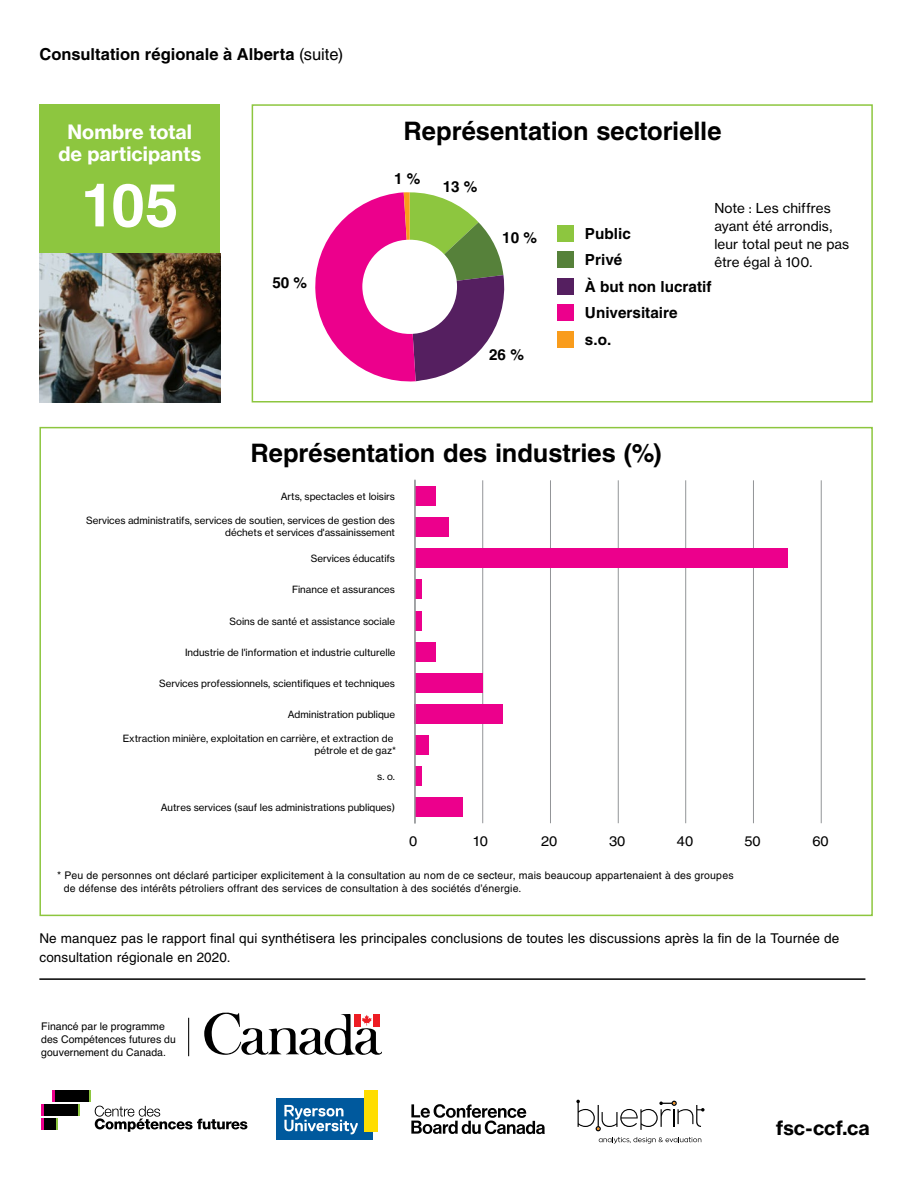
<style>
.page{position:relative;width:918px;height:1188px;background:#fff}
.page>*{position:absolute;margin:0;border:0;box-sizing:border-box;transform-origin:0 0}
.t1{font:700 60px "Helvetica LT Std";color:#fff}
.t2{font:700 25.5px "Helvetica LT Std";color:#000}
.t3{font:19.5px/22.5px "N Haas Grotesk TX Pro 75 Bd";letter-spacing:.005em;color:#fff;text-align:center}
.t4{font:19.5px "N Haas Grotesk TX Pro 75 Bd";letter-spacing:-.005em;color:#000}
.t5{font:700 16.5px "Helvetica LT Std";color:#000}
.t6{font:700 15.3px/26.5px "Helvetica LT Std";color:#000}
.t7{font:13.95px "Helvetica LT Std";color:#000;scale:1.06 1}
.t8{font:13.5px/19.5px "Helvetica LT Std";letter-spacing:.01em;color:#000}
.t9{font:13.5px/18px "N Haas Grotesk TX Pro 55 Rg";letter-spacing:.01em;color:#000}
.t10{font:10.5px/12.6px "Helvetica LT Std";letter-spacing:.015em;color:#000}
.t11{font:10.5px/12.6px "Helvetica";color:#000}
.t12{font:9.9px/11.9px "N Haas Grotesk TX Pro";color:#000;text-align:right}
.s1{font-weight:400}
</style>
<div class="page">
<svg style="left:576px;top:1100px;width:129px;height:31px"></svg>
<svg style="left:599px;top:1137px;width:102px;height:6px"></svg>
<svg style="left:411px;top:1104px;width:134px;height:30px"></svg>
<div style="left:276px;top:1098px;width:97px;height:41px;background:#00599d"></div>
<div style="left:364px;top:1090px;width:14px;height:41px;background:#fd0"></div>
<svg style="left:284px;top:1105px;width:74px;height:29px"></svg>
<svg style="left:204px;top:1013px;width:178px;height:42px"></svg>
<hr style="left:188px;top:1018px;width:1px;height:38px;background:#000">
<svg style="left:52px;top:1090px;width:3px;height:11px"></svg>
<div style="left:55px;top:1090px;width:33px;height:11px;background:#000"></div>
<svg style="left:77px;top:1104px;width:3px;height:11px"></svg>
<div style="left:44px;top:1104px;width:33px;height:11px;background:#000"></div>
<svg style="left:41px;top:1104px;width:3px;height:25px"></svg>
<svg style="left:55px;top:1118px;width:3px;height:11px"></svg>
<div style="left:44px;top:1118px;width:11px;height:11px;background:#000"></div>
<svg style="left:88px;top:1090px;width:159px;height:42px"></svg>
<hr style="left:39px;top:978px;width:826px;height:2px;background:#000">
<div style="left:252px;top:104px;width:621px;height:299px;border:2px solid #8dc63f"></div>
<div style="left:39px;top:104px;width:181px;height:149px;background:#8dc63f"></div>
<svg style="left:315px;top:192px;width:190px;height:189px"></svg>
<div style="left:362px;top:240px;width:95px;height:94px;background:#fff;border-radius:50%"></div>
<div style="left:557px;top:225px;width:17px;height:17px;background:#8dc63f"></div>
<div style="left:557px;top:252px;width:17px;height:16px;background:#56813a"></div>
<div style="left:557px;top:278px;width:17px;height:17px;background:#551f60"></div>
<div style="left:557px;top:304px;width:17px;height:17px;background:#ec008c"></div>
<div style="left:557px;top:332px;width:17px;height:16px;background:#f99c1c"></div>
<img style="left:39px;top:253px;width:181px;height:150px">
<hr style="left:821px;top:480px;width:1px;height:343px;background:#939598">
<hr style="left:753px;top:480px;width:1px;height:343px;background:#939598">
<hr style="left:685px;top:480px;width:1px;height:343px;background:#939598">
<hr style="left:618px;top:480px;width:1px;height:343px;background:#939598">
<hr style="left:550px;top:480px;width:1px;height:343px;background:#939598">
<hr style="left:482px;top:480px;width:1px;height:343px;background:#939598">
<div style="left:415px;top:486px;width:20px;height:20px;background:#ec008c"></div>
<div style="left:415px;top:517px;width:34px;height:20px;background:#ec008c"></div>
<div style="left:415px;top:548px;width:373px;height:20px;background:#ec008c"></div>
<div style="left:415px;top:580px;width:7px;height:19px;background:#ec008c"></div>
<div style="left:415px;top:611px;width:7px;height:19px;background:#ec008c"></div>
<div style="left:415px;top:642px;width:20px;height:19px;background:#ec008c"></div>
<div style="left:415px;top:673px;width:68px;height:19px;background:#ec008c"></div>
<div style="left:415px;top:704px;width:88px;height:20px;background:#ec008c"></div>
<div style="left:415px;top:735px;width:13px;height:20px;background:#ec008c"></div>
<div style="left:415px;top:766px;width:7px;height:20px;background:#ec008c"></div>
<div style="left:415px;top:798px;width:47px;height:19px;background:#ec008c"></div>
<hr style="left:414px;top:480px;width:2px;height:344px;background:#939598">
<h3 class="t5" style="left:39px;top:44px;width:305px">Consultation régionale à Alberta <span class="s1">(suite)</span></h3>
<h3 class="t3" style="left:58px;top:120px;width:144px">Nombre total de participants</h3>
<h1 class="t1" style="left:81px;top:169px;width:99px">105</h1>
<h3 class="t6" style="left:272px;top:269px;width:36px">50 %</h3>
<h2 class="t2" style="left:404px;top:115px;width:320px">Représentation sectorielle</h2>
<h3 class="t6" style="left:443px;top:173px;width:36px">13 %</h3>
<h3 class="t6" style="left:502px;top:224px;width:36px">10 %</h3>
<h3 class="t6" style="left:394px;top:165px;width:28px">1 %</h3>
<h3 class="t9" style="left:714px;top:199px;width:136px">Note : Les chiffres ayant été arrondis, leur total peut ne pas être égal à 100.</h3>
<h3 class="t6" style="left:585px;top:220px;width:128px">Public<br>Privé<br>À but non lucratif<br>Universitaire<br>s.o.</h3>
<h3 class="t6" style="left:489px;top:341px;width:36px">26 %</h3>
<h2 class="t2" style="left:250px;top:438px;width:413px">Représentation des industries (%)</h2>
<p class="t12" style="left:281px;top:490px;width:116px">Arts, spectacles et loisirs</p>
<p class="t12" style="left:86px;top:515px;width:310px">Services administratifs, services de soutien, services de gestion des déchets et services d'assainissement</p>
<p class="t12" style="left:311px;top:553px;width:86px">Services éducatifs</p>
<p class="t12" style="left:292px;top:584px;width:105px">Finance et assurances</p>
<p class="t12" style="left:230px;top:615px;width:167px">Soins de santé et assistance sociale</p>
<p class="t12" style="left:185px;top:646px;width:212px">Industrie de l'information et industrie culturelle</p>
<p class="t12" style="left:159px;top:677px;width:237px">Services professionnels, scientifiques et techniques</p>
<p class="t12" style="left:288px;top:708px;width:109px">Administration publique</p>
<p class="t12" style="left:123px;top:732px;width:275px">Extraction minière, exploitation en carrière, et extraction de pétrole et de gaz*</p>
<p class="t12" style="left:377px;top:771px;width:19px">s. o.</p>
<p class="t12" style="left:161px;top:802px;width:236px">Autres services (sauf les administrations publiques)</p>
<h3 class="t7" style="left:409px;top:833px;width:9px">0</h3>
<h3 class="t7" style="left:472px;top:833px;width:16px">10</h3>
<h3 class="t7" style="left:541px;top:833px;width:17px">20</h3>
<h3 class="t7" style="left:609px;top:833px;width:17px">30</h3>
<h3 class="t7" style="left:677px;top:833px;width:17px">40</h3>
<h3 class="t7" style="left:744px;top:833px;width:17px">50</h3>
<h3 class="t7" style="left:812px;top:833px;width:17px">60</h3>
<p class="t10" style="left:64px;top:869px;width:671px;text-indent:-6px">* Peu de personnes ont déclaré participer explicitement à la consultation au nom de ce secteur, mais beaucoup appartenaient à des groupes de défense des intérêts pétroliers offrant des services de consultation à des sociétés d’énergie.</p>
<h3 class="t8" style="left:39px;top:928px;width:802px">Ne manquez pas le rapport final qui synthétisera les principales conclusions de toutes les discussions après la fin de la Tournée de consultation régionale en 2020.</h3>
<p class="t11" style="left:41px;top:1021px;width:136px">Financé par le programme des Compétences futures du gouvernement du Canada.</p>
<h3 class="t4" style="left:776px;top:1115px;width:96px">fsc-ccf.ca</h3>
</div>
